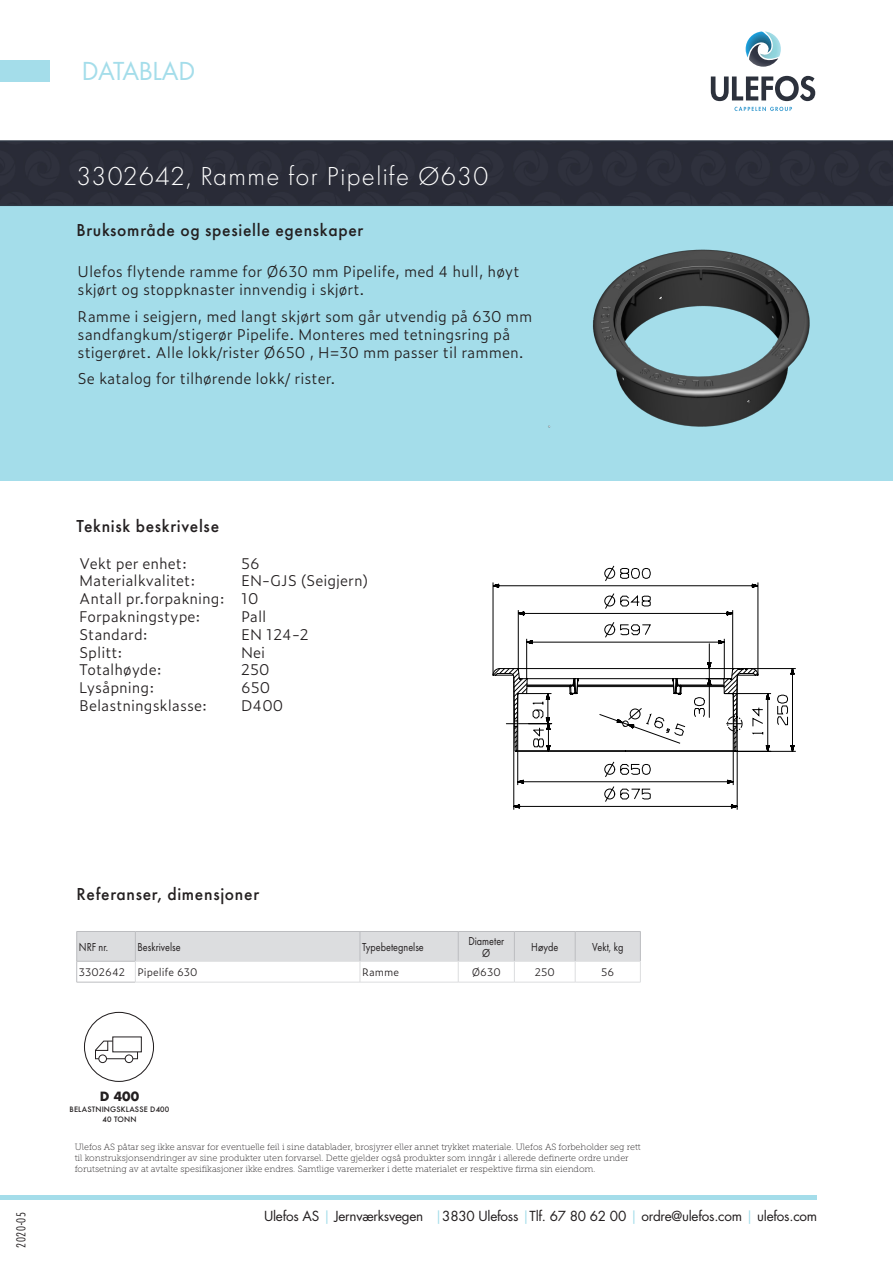
<style>
.page{position:relative;width:893px;height:1263px;background:#fff}
.page>*{position:absolute;margin:0;border:0;box-sizing:border-box;transform-origin:0 0}
.t1{font:300 27px "Futura PT";letter-spacing:.05em;color:#fff}
.t2{font:24px "Futura Std";color:#a4ddea}
.t3{font:500 18px "Futura PT";letter-spacing:.04em;color:#231f20}
.t4{font:300 15px/18px "Zeitung Pro";color:#231f20}
.t5{font:300 14.85px "Zeitung Pro";color:#231f20}
.t6{font:13.5px "Futura Std";letter-spacing:-.02em;color:#231f20}
.t7{font:700 12.45px "Futura";color:#231f20}
.t8{font:12px "Futura PT";color:#231f20;scale:.85 1}
.t9{font:300 condensed 12px "Futura Std";letter-spacing:.06em;color:#231f20}
.t10{font:300 10.5px "Zeitung Pro";color:#231f20}
.t11{font:9px/10.8px "Museo Slab 100";color:#231f20}
.t12{font:500 7.2px/9.3px "Futura";letter-spacing:.02em;color:#231f20;text-align:center}
.s1{color:#a4ddea}
</style>
<div class="page">
<div style="left:0;top:201px;width:893px;height:279px;background:#a4ddea"></div>
<hr style="left:77px;top:982px;width:58px;height:1px;background:#bcbdc0">
<hr style="left:135px;top:982px;width:225px;height:1px;background:#dcdddf">
<hr style="left:575px;top:982px;width:66px;height:1px;background:#dcdddf">
<hr style="left:360px;top:982px;width:98px;height:1px;background:#dcdddf">
<svg style="left:76px;top:931px;width:565px;height:51px"></svg>
<hr style="left:458px;top:982px;width:56px;height:1px;background:#dcdddf">
<hr style="left:514px;top:982px;width:61px;height:1px;background:#dcdddf">
<img style="left:548px;top:249px;width:262px;height:179px">
<svg style="left:492px;top:565px;width:304px;height:245px"></svg>
<hr style="left:474px;top:578px;width:1px;height:245px;background:#000">
<div style="left:84px;top:1012px;width:70px;height:70px;border:1px solid #231f20;border-radius:50%"></div>
<svg style="left:95px;top:1036px;width:47px;height:23px"></svg>
<div style="left:125px;top:1054px;width:8px;height:9px;border:1px solid #231f20;border-radius:50%"></div>
<div style="left:98px;top:1054px;width:9px;height:9px;border:1px solid #231f20;border-radius:50%"></div>
<div style="left:0;top:140px;width:893px;height:66px;background:#292b37"></div>
<hr style="left:0;top:1195px;width:816px;height:4px;background:#a4ddea">
<svg style="left:734px;top:107px;width:58px;height:4px"></svg>
<svg style="left:746px;top:31px;width:35px;height:36px"></svg>
<svg style="left:711px;top:76px;width:104px;height:25px"></svg>
<div style="left:0;top:61px;width:50px;height:21px;background:#a4ddea"></div>
<h2 class="t2" style="left:82px;top:56px;width:114px">DATABLAD</h2>
<p class="t1" style="left:77px;top:161px;width:413px">3302642, Ramme for Pipelife Ø630</p>
<p class="t3" style="left:77px;top:220px;width:288px">Bruksområde og spesielle egenskaper</p>
<p class="t4" style="left:78px;top:262px;width:443px">Ulefos flytende ramme for Ø630 mm Pipelife, med 4 hull, høyt skjørt og stoppknaster innvendig i skjørt.</p>
<p class="t4" style="left:78px;top:307px;width:456px">Ramme i seigjern, med langt skjørt som går utvendig på 630 mm sandfangkum/stigerør Pipelife. Monteres med tetningsring på stigerøret. Alle lokk/rister Ø650 , H=30 mm passer til rammen.</p>
<p class="t4" style="left:78px;top:369px;width:259px">Se katalog for tilhørende lokk/ rister.</p>
<p class="t3" style="left:77px;top:515px;width:144px">Teknisk beskrivelse</p>
<p class="t5" style="left:79px;top:552px;width:109px">Vekt per enhet:</p>
<p class="t5" style="left:241px;top:552px;width:20px">56</p>
<p class="t5" style="left:79px;top:570px;width:118px">Materialkvalitet:</p>
<p class="t5" style="left:241px;top:570px;width:129px">EN-GJS (Seigjern)</p>
<p class="t5" style="left:79px;top:588px;width:181px">Antall pr.forpakning: 10</p>
<p class="t5" style="left:79px;top:605px;width:123px">Forpakningstype:</p>
<p class="t5" style="left:241px;top:605px;width:27px">Pall</p>
<p class="t5" style="left:79px;top:623px;width:70px">Standard:</p>
<p class="t5" style="left:241px;top:623px;width:69px">EN 124-2</p>
<p class="t5" style="left:79px;top:641px;width:45px">Splitt:</p>
<p class="t5" style="left:241px;top:641px;width:26px">Nei</p>
<p class="t5" style="left:79px;top:659px;width:84px">Totalhøyde:</p>
<p class="t5" style="left:241px;top:659px;width:30px">250</p>
<p class="t5" style="left:79px;top:677px;width:77px">Lysåpning:</p>
<p class="t5" style="left:241px;top:677px;width:31px">650</p>
<p class="t5" style="left:79px;top:694px;width:129px">Belastningsklasse:</p>
<p class="t5" style="left:241px;top:694px;width:44px">D400</p>
<p class="t9" style="left:14px;top:1248px;width:38px;rotate:-90deg">2020-05</p>
<p class="t3" style="left:77px;top:883px;width:184px">Referanser, dimensjoner</p>
<p class="t8" style="left:79px;top:940px;width:36px">NRF nr.</p>
<p class="t8" style="left:137px;top:940px;width:52px">Beskrivelse</p>
<p class="t8" style="left:362px;top:940px;width:74px">Typebetegnelse</p>
<p class="t8" style="left:468px;top:933px;width:44px">Diameter</p>
<p class="t8" style="left:482px;top:946px;width:11px">Ø</p>
<p class="t8" style="left:531px;top:940px;width:33px">Høyde</p>
<p class="t8" style="left:592px;top:940px;width:38px">Vekt, kg</p>
<p class="t10" style="left:79px;top:964px;width:48px">3302642</p>
<p class="t10" style="left:137px;top:964px;width:62px">Pipelife 630</p>
<p class="t10" style="left:362px;top:964px;width:39px">Ramme</p>
<p class="t10" style="left:472px;top:964px;width:31px">Ø630</p>
<p class="t10" style="left:535px;top:964px;width:22px">250</p>
<p class="t10" style="left:601px;top:964px;width:15px">56</p>
<p class="t7" style="left:104px;top:968px;width:32px">A 15</p>
<p class="t7" style="left:100px;top:1087px;width:41px">D 400</p>
<p class="t12" style="left:70px;top:1105px;width:101px">BELASTNINGSKLASSE D400<br>40 TONN</p>
<p class="t11" style="left:75px;top:1141px;width:567px">Ulefos AS påtar seg ikke ansvar for eventuelle feil i sine datablader, brosjyrer eller annet trykket materiale. Ulefos AS forbeholder seg rett til konstruksjonsendringer av sine produkter uten forvarsel. Dette gjelder også produkter som inngår i allerede definerte ordre under forutsetning av at avtalte spesifikasjoner ikke endres. Samtlige varemerker i dette materialet er respektive firma sin eiendom.</p>
<p class="t6" style="left:264px;top:1208px;width:555px">Ulefos AS <span class="s1">|</span> Jernværksvegen <span class="s1">|</span>3830 Ulefoss <span class="s1">|</span>Tlf. 67 80 62 00 <span class="s1">|</span> ordre@ulefos.com <span class="s1">|</span> ulefos.com</p>
</div>
